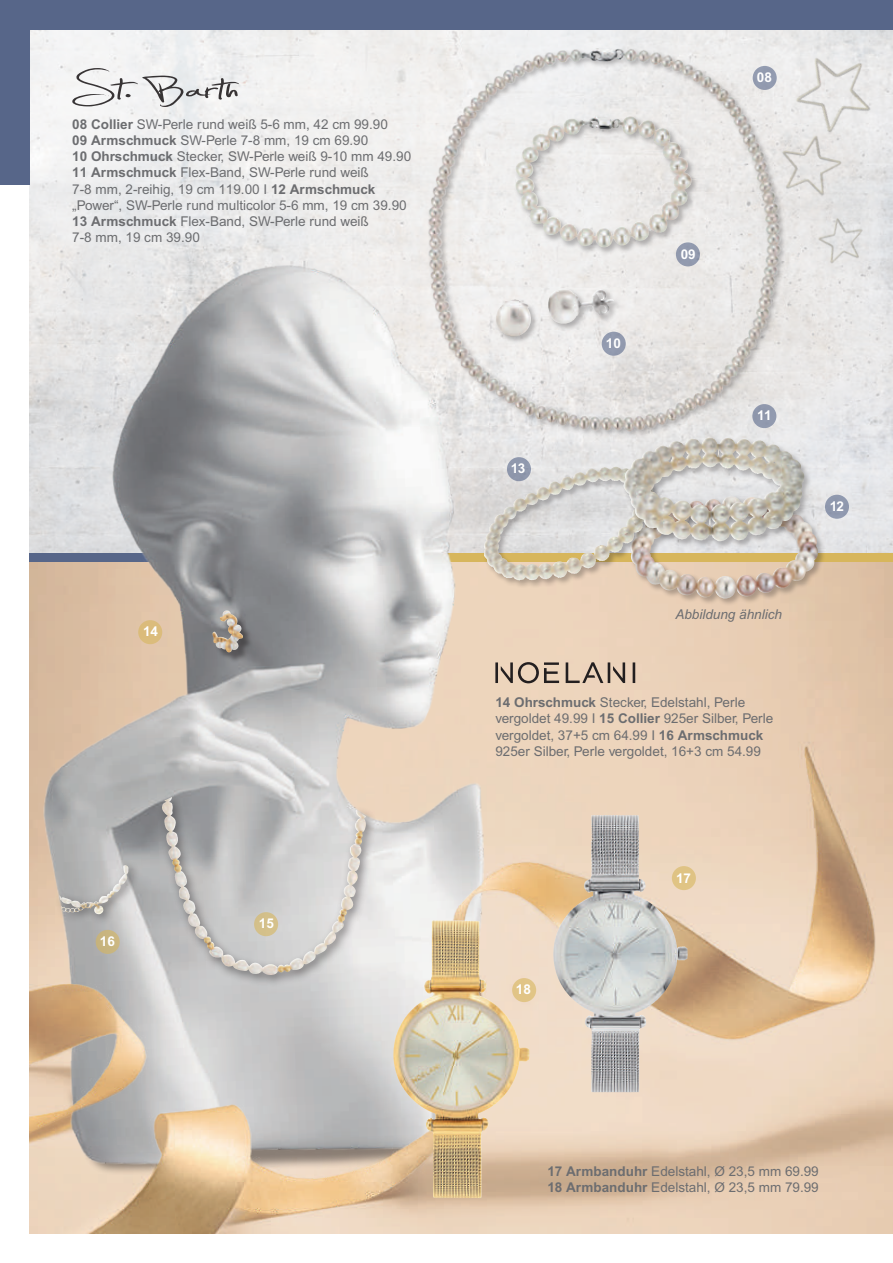
<style>
.page{position:relative;width:893px;height:1263px;background:#fff}
.page>*{position:absolute;margin:0;border:0;box-sizing:border-box;transform-origin:0 0}
.t1{font:13.5px/16.2px "Arial MT Pro";color:#6c6d70}
.t2{font:700 13.5px "Arial MT Pro";color:#fff}
.t3{font:italic 13.5px "Arial";color:#6c6d70}
.s1{font-weight:700}
</style>
<div class="page">
<div style="left:30px;top:30px;width:863px;height:531px;background:#ededed"></div>
<svg style="left:72px;top:68px;width:167px;height:39px"></svg>
<img style="left:791px;top:30px;width:102px;height:120px">
<img style="left:799px;top:123px;width:51px;height:82px">
<img style="left:809px;top:208px;width:63px;height:63px">
<div style="left:30px;top:0;width:863px;height:30px;background:#576689"></div>
<div style="left:0;top:0;width:30px;height:184px;background:#576689"></div>
<div style="left:439px;top:553px;width:454px;height:8px;background:#d7b65c"></div>
<div style="left:825px;top:495px;width:24px;height:24px;background:#9099ae;border-radius:50%"></div>
<img style="left:411px;top:37px;width:388px;height:405px">
<div style="left:514px;top:114px;width:185px;height:141px;background:#231f20;opacity:.3"></div>
<img style="left:515px;top:116px;width:177px;height:132px">
<div style="left:547px;top:287px;width:74px;height:45px;background:#231f20;opacity:.3"></div>
<img style="left:573px;top:288px;width:41px;height:36px">
<div style="left:629px;top:495px;width:196px;height:111px;background:#231f20;opacity:.3"></div>
<img style="left:661px;top:496px;width:157px;height:65px">
<div style="left:483px;top:466px;width:178px;height:122px;background:#231f20;opacity:.3"></div>
<img style="left:573px;top:467px;width:42px;height:94px">
<div style="left:622px;top:436px;width:190px;height:113px;background:#231f20;opacity:.3"></div>
<img style="left:623px;top:437px;width:87px;height:99px">
<img style="left:29px;top:244px;width:544px;height:948px">
<img style="left:30px;top:561px;width:863px;height:672px">
<div style="left:214px;top:612px;width:40px;height:51px;background:#231f20;opacity:.5"></div>
<svg style="left:220px;top:611px;width:9px;height:11px"></svg>
<div style="left:54px;top:860px;width:86px;height:65px;background:#231f20;opacity:.5"></div>
<img style="left:59px;top:865px;width:66px;height:49px">
<div style="left:96px;top:930px;width:24px;height:24px;background:#c8b580;border-radius:50%"></div>
<div style="left:156px;top:792px;width:222px;height:195px;background:#231f20;opacity:.5"></div>
<img style="left:162px;top:800px;width:11px;height:60px">
<div style="left:254px;top:912px;width:24px;height:24px;background:#d4c08a;border-radius:50%"></div>
<img style="left:418px;top:920px;width:18px;height:84px">
<img style="left:583px;top:815px;width:16px;height:77px">
<svg style="left:566px;top:662px;width:37px;height:21px"></svg>
<hr style="left:633px;top:662px;width:2px;height:21px;background:#231f20">
<svg style="left:501px;top:662px;width:58px;height:21px"></svg>
<hr style="left:495px;top:662px;width:3px;height:21px;background:#231f20">
<svg style="left:613px;top:662px;width:12px;height:21px"></svg>
<hr style="left:608px;top:662px;width:2px;height:21px;background:#231f20">
<p class="t1" style="left:72px;top:117px;width:340px"><span class="s1">08 Collier</span> SW-Perle rund weiß 5-6 mm, 42 cm 99.90<br><span class="s1">09 Armschmuck</span> SW-Perle 7-8 mm, 19 cm 69.90<br><span class="s1">10 Ohrschmuck</span> Stecker, SW-Perle weiß 9-10 mm 49.90<br><span class="s1">11 Armschmuck</span> Flex-Band, SW-Perle rund weiß<br>7-8 mm, 2-reihig, 19 cm 119.00 I <span class="s1">12 Armschmuck </span>„Power“, SW-Perle rund multicolor 5-6 mm, 19 cm 39.90<br><span class="s1">13 Armschmuck</span> Flex-Band, SW-Perle rund weiß<br>7-8 mm, 19 cm 39.90</p>
<p class="t2" style="left:143px;top:624px;width:17px">14</p>
<p class="t2" style="left:100px;top:934px;width:17px">16</p>
<p class="t2" style="left:259px;top:916px;width:17px">15</p>
<p class="t2" style="left:757px;top:69px;width:17px">08</p>
<p class="t2" style="left:511px;top:461px;width:16px">13</p>
<p class="t2" style="left:606px;top:335px;width:17px">10</p>
<p class="t2" style="left:681px;top:246px;width:17px">09</p>
<p class="t2" style="left:757px;top:408px;width:16px">11</p>
<p class="t3" style="left:675px;top:607px;width:108px">Abbildung ähnlich</p>
<p class="t1" style="left:495px;top:695px;width:279px"><span class="s1">14 Ohrschmuck</span> Stecker, Edelstahl, Perle vergoldet 49.99 I <span class="s1">15 Collier</span> 925er Silber, Perle vergoldet, 37+5 cm 64.99 I <span class="s1">16 Armschmuck </span>925er Silber, Perle vergoldet, 16+3 cm 54.99</p>
<p class="t2" style="left:516px;top:981px;width:17px">18</p>
<p class="t2" style="left:676px;top:870px;width:17px">17</p>
<p class="t2" style="left:830px;top:498px;width:16px">12</p>
<p class="t1" style="left:547px;top:1164px;width:273px"><span class="s1">17 Armbanduhr</span> Edelstahl, Ø 23,5 mm 69.99<br><span class="s1">18 Armbanduhr</span> Edelstahl, Ø 23,5 mm 79.99</p>
</div>
